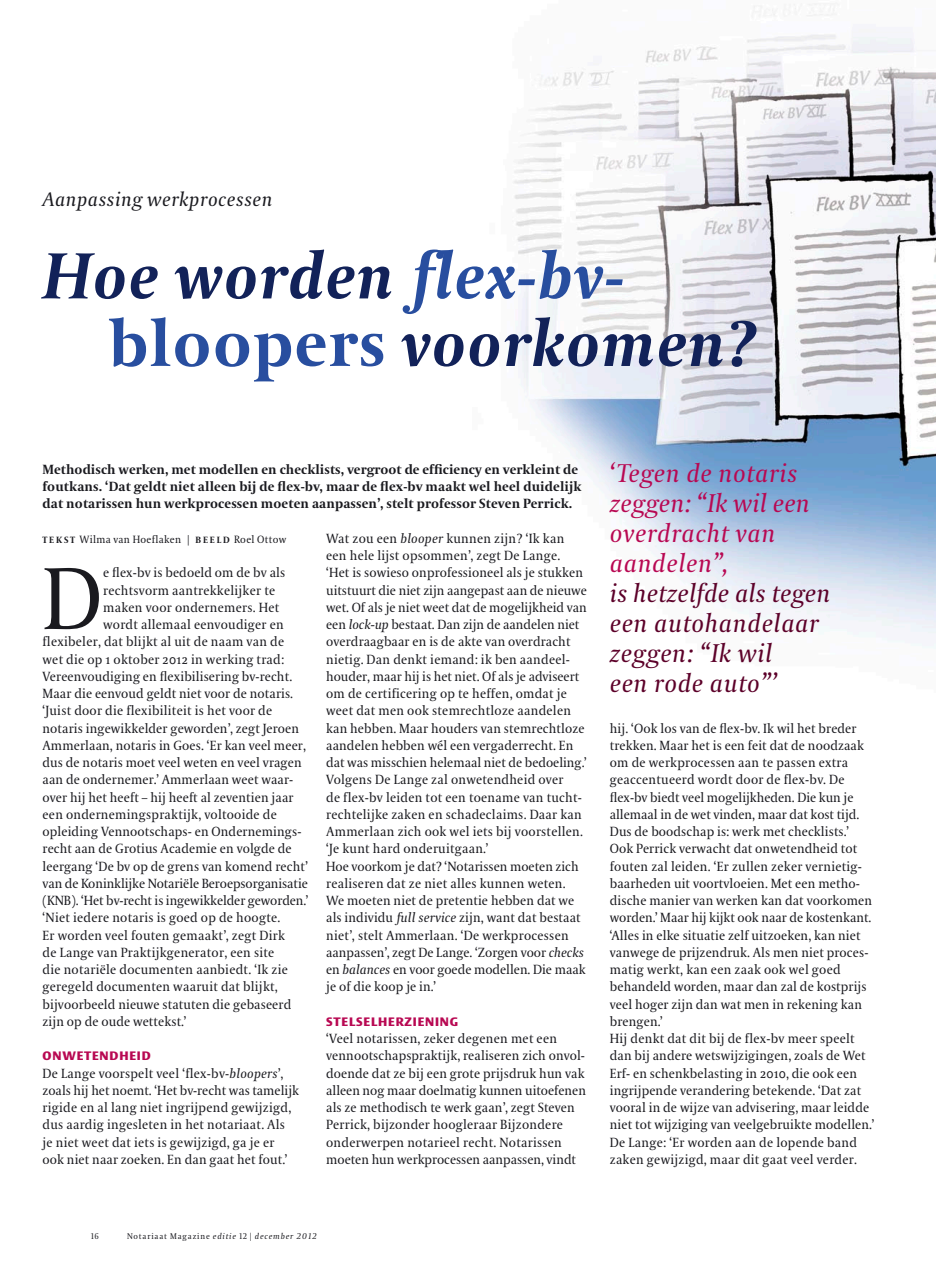
<style>
.page{position:relative;width:936px;height:1263px;background:#fff}
.page>*{position:absolute;margin:0;border:0;box-sizing:border-box;transform-origin:0 0}
.t1{font:87.3px "VPRO Coranto";color:#1a1a1f}
.t2{font:italic 700 64.5px/67.5px "VPRO Coranto";letter-spacing:.02em;color:#122259}
.t3{font:italic 25.5px/30px "VPRO Coranto";letter-spacing:.025em;color:#5c0129}
.t4{font:italic 25.5px/30px "VPRO Coranto";letter-spacing:.025em;color:#b80852}
.t5{font:italic 19.5px "VPRO Coranto";letter-spacing:.03em;color:#1a1a1f}
.t6{font:13.2px/17.2px "VPRO Coranto";letter-spacing:.01em;color:#1a1a1f}
.t7{font:700 13.2px/17.2px "VPRO Coranto";letter-spacing:.01em;color:#1a1a1f}
.t8{font:700 12px "VPRO Vesta";letter-spacing:.07em;color:#b80852}
.t9{font:10.5px "VPRO Coranto";letter-spacing:.03em;color:#1a1a1f}
.t10{font:italic 8.25px "VPRO Coranto";letter-spacing:.1em;color:#1a1a1f}
.t11{font:8.25px "VPRO Coranto Cn";color:#1a1a1f}
.s1{color:#284e9f}
.s2{font-style:normal;color:#284e9f}
.s3{font-weight:700;font-size:9px}
.s4{font-style:italic}
.s5{font-style:normal}
.s6{font-family:"VPRO Coranto Cn";font-style:normal}
</style>
<div class="page">
<img style="left:513px;top:3px;width:422px;height:646px">
<div style="left:33px;top:454px;width:579px;height:106px;background:#fff"></div>
<h3 class="t5" style="left:43px;top:188px;width:231px">Aanpassing werkprocessen</h3>
<h2 class="t2" style="left:109px;top:241px;width:648px;text-indent:-66px">Hoe worden <span class="s1">flex-bv&shy;</span><span class="s2">bloopers</span> voorkomen?</h2>
<p class="t7" style="left:43px;top:460px;width:540px">Methodisch werken, met modellen en checklists, vergroot de efficiency en verkleint de foutkans. ‘Dat geldt niet alleen bij de flex-bv, maar de flex-bv maakt wel heel duidelijk dat notarissen hun werkprocessen moeten aanpassen’, stelt professor Steven Perrick.</p>
<p class="t9" style="left:43px;top:533px;width:245px"><span class="s3">T E K S T</span> Wilma van Hoeflaken | <span class="s3">b ee l d</span> Roel Ottow</p>
<p class="t6" style="left:326px;top:530px;width:262px">Wat zou een <span class="s4">blooper</span> kunnen zijn? ‘Ik kan een hele lijst opsommen’, zegt De Lange.<br>‘Het is sowieso onprofessioneel als je stukken uitstuurt die niet zijn aangepast aan de nieuwe wet. Of als je niet weet dat de mogelijkheid van een <span class="s4">lock-up</span> bestaat. Dan zijn de aandelen niet overdraagbaar en is de akte van overdracht nietig. Dan denkt iemand: ik ben aandeel&shy;houder, maar hij is het niet. Of als je adviseert om de certificering op te heffen, omdat je weet dat men ook stemrechtloze aandelen kan hebben. Maar houders van stemrechtloze aandelen hebben wél een vergaderrecht. En dat was misschien helemaal niet de bedoeling.’ Volgens De Lange zal onwetendheid over<br>de flex-bv leiden tot een toename van tucht&shy;rechtelijke zaken en schadeclaims. Daar kan Ammerlaan zich ook wel iets bij voorstellen. ‘Je kunt hard onderuitgaan.’<br>Hoe voorkom je dat? ‘Notarissen moeten zich realiseren dat ze niet alles kunnen weten.<br>We moeten niet de pretentie hebben dat we als individu <span class="s4">full service</span> zijn, want dat bestaat niet’, stelt Ammerlaan. ‘De werkprocessen aanpassen’, zegt De Lange. ‘Zorgen voor <span class="s4">checks </span>en <span class="s4">balances</span> en voor goede modellen. Die maak je of die koop je in.’</p>
<p class="t8" style="left:326px;top:1016px;width:133px">STELSELHERZIENING</p>
<p class="t6" style="left:326px;top:1030px;width:261px">‘Veel notarissen, zeker degenen met een vennootschapspraktijk, realiseren zich onvol&shy;doende dat ze bij een grote prijsdruk hun vak alleen nog maar doelmatig kunnen uitoefenen als ze methodisch te werk gaan’, zegt Steven Perrick, bijzonder hoogleraar Bijzondere onderwerpen notarieel recht. Notarissen moeten hun werkprocessen aanpassen, vindt</p>
<h1 class="t1" style="left:43px;top:547px;width:61px">D</h1>
<p class="t6" style="left:103px;top:564px;width:183px">e flex-bv is bedoeld om de bv als</p>
<p class="t6" style="left:103px;top:581px;width:173px">rechtsvorm aantrekkelijker te</p>
<p class="t6" style="left:103px;top:599px;width:178px">maken voor ondernemers. Het</p>
<p class="t6" style="left:103px;top:616px;width:182px">wordt allemaal eenvoudiger en</p>
<p class="t6" style="left:43px;top:633px;width:243px">flexibeler, dat blijkt al uit de naam van de</p>
<p class="t6" style="left:43px;top:650px;width:243px">wet die op 1 oktober 2012 in werking trad:</p>
<p class="t6" style="left:43px;top:668px;width:251px">Vereenvoudiging en flexibilisering bv-recht.</p>
<p class="t6" style="left:43px;top:685px;width:252px">Maar die eenvoud geldt niet voor de notaris.</p>
<p class="t6" style="left:43px;top:702px;width:231px">‘Juist door die flexibiliteit is het voor de</p>
<p class="t6" style="left:43px;top:719px;width:258px">notaris ingewikkelder geworden’, zegt Jeroen</p>
<p class="t6" style="left:43px;top:737px;width:265px">Ammerlaan, notaris in Goes. ‘Er kan veel meer,</p>
<p class="t6" style="left:43px;top:754px;width:261px">dus de notaris moet veel weten en veel vragen</p>
<p class="t6" style="left:43px;top:771px;width:250px">aan de ondernemer.’ Ammerlaan weet waar--</p>
<p class="t6" style="left:43px;top:788px;width:252px">over hij het heeft – hij heeft al zeventien jaar</p>
<p class="t6" style="left:43px;top:806px;width:236px">een ondernemingspraktijk, voltooide de</p>
<p class="t6" style="left:43px;top:823px;width:260px">opleiding Vennootschaps- en Ondernemings-</p>
<p class="t6" style="left:43px;top:840px;width:251px">recht aan de Grotius Academie en volgde de</p>
<p class="t6" style="left:43px;top:857px;width:267px">leergang ‘De bv op de grens van komend recht’</p>
<p class="t6" style="left:43px;top:875px;width:267px">van de Koninklijke Notariële Beroepsorganisatie</p>
<p class="t6" style="left:43px;top:892px;width:267px">(KNB). ‘Het bv-recht is ingewikkelder geworden.’</p>
<p class="t6" style="left:43px;top:909px;width:239px">‘Niet iedere notaris is goed op de hoogte.</p>
<p class="t6" style="left:43px;top:926px;width:244px">Er worden veel fouten gemaakt’, zegt Dirk</p>
<p class="t6" style="left:43px;top:944px;width:233px">de Lange van Praktijkgenerator, een site</p>
<p class="t6" style="left:43px;top:961px;width:247px">die notariële documenten aanbiedt. ‘Ik zie</p>
<p class="t6" style="left:43px;top:978px;width:237px">geregeld documenten waaruit dat blijkt,</p>
<p class="t6" style="left:43px;top:995px;width:250px">bijvoorbeeld nieuwe statuten die gebaseerd</p>
<p class="t6" style="left:43px;top:1013px;width:145px">zijn op de oude wettekst.’</p>
<p class="t8" style="left:43px;top:1051px;width:110px">ONWETENDHEID</p>
<p class="t6" style="left:43px;top:1064px;width:258px">De Lange voorspelt veel ‘flex-bv-<span class="s4">bloopers</span>’, zoals hij het noemt. ‘Het bv-recht was tamelijk rigide en al lang niet ingrijpend gewijzigd, dus aardig ingesleten in het notariaat. Als<br>je niet weet dat iets is gewijzigd, ga je er ook niet naar zoeken. En dan gaat het fout.’</p>
<h3 class="t4" style="left:609px;top:459px;width:201px">‘Tegen de notaris zeggen: “Ik wil een overdracht van aandelen”,</h3>
<h3 class="t3" style="left:609px;top:579px;width:222px">is hetzelfde als tegen een autohandelaar zeggen: “Ik wil<br>een rode auto”’</h3>
<p class="t6" style="left:609px;top:719px;width:266px">hij. ‘Ook los van de flex-bv. Ik wil het breder trekken. Maar het is een feit dat de noodzaak om de werkprocessen aan te passen extra geaccentueerd wordt door de flex-bv. De flex-bv biedt veel mogelijkheden. Die kun je allemaal in de wet vinden, maar dat kost tijd.<br>Dus de boodschap is: werk met checklists.’ Ook Perrick verwacht dat onwetendheid tot fouten zal leiden. ‘Er zullen zeker vernietig&shy;baarheden uit voortvloeien. Met een metho&shy;dische manier van werken kan dat voorkomen worden.’ Maar hij kijkt ook naar de kostenkant. ‘Alles in elke situatie zelf uitzoeken, kan niet vanwege de prijzendruk. Als men niet proces&shy;matig werkt, kan een zaak ook wel goed behandeld worden, maar dan zal de kostprijs veel hoger zijn dan wat men in rekening kan brengen.’<br>Hij denkt dat dit bij de flex-bv meer speelt dan bij andere wetswijzigingen, zoals de Wet Erf- en schenkbelasting in 2010, die ook een ingrijpende verandering betekende. ‘Dat zat vooral in de wijze van advisering, maar leidde niet tot wijziging van veelgebruikte modellen.’ De Lange: ‘Er worden aan de lopende band zaken gewijzigd, maar dit gaat veel verder.</p>
<p class="t11" style="left:91px;top:1231px;width:9px">16</p>
<p class="t10" style="left:127px;top:1231px;width:191px"><span class="s5">Notariaat Magazine</span> editie <span class="s6">12 |</span> december 2012</p>
</div>
